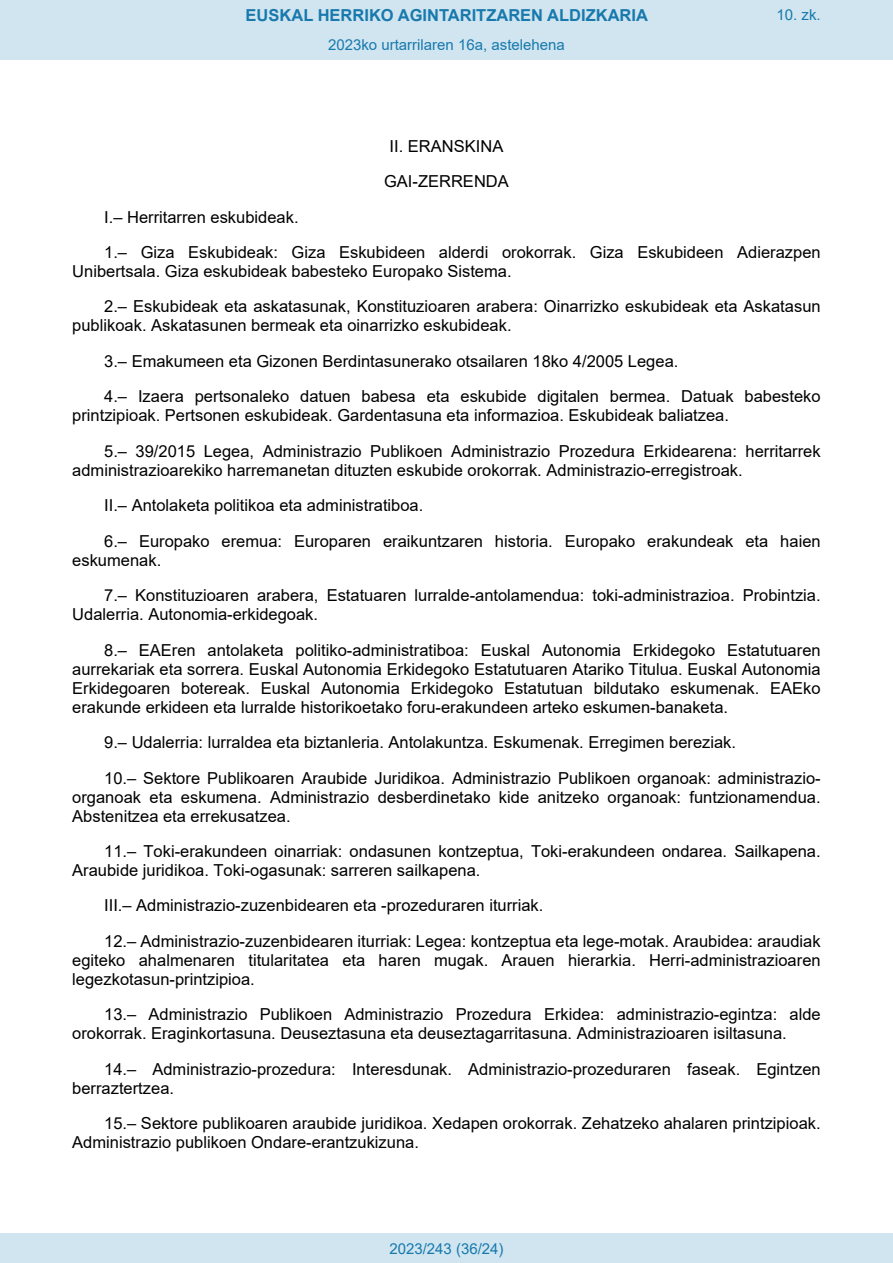
<style>
.page{position:relative;width:893px;height:1263px;background:#fff}
.page>*{position:absolute;margin:0;border:0;box-sizing:border-box;transform-origin:0 0}
.t1{font:16.5px/35.4px "Arial";color:#000}
.t2{font:700 16.5px "Arial";color:#1879ad}
.Paginacion_Centro{font:15px "Arial";color:#1879ad}
</style>
<div class="page">
<div style="left:0;top:0;width:893px;height:60px;background:#d0e5f0"></div>
<div style="left:0;top:1233px;width:893px;height:30px;background:#d0e5f0"></div>
<p class="t2" style="left:246px;top:3px;width:404px">EUSKAL HERRIKO AGINTARITZAREN ALDIZKARIA</p>
<p class="Paginacion_Centro" style="left:776px;top:5px;width:46px">10. zk.</p>
<p class="Paginacion_Centro" style="left:328px;top:35px;width:238px">2023ko urtarrilaren 16a, astelehena</p>
<p class="t1" style="left:384px;top:128px;width:126px;text-align:center">II. ERANSKINA<br>GAI-ZERRENDA</p>
<p class="t1" style="left:104px;top:199px;width:718px">I.– Herritarren eskubideak.<br>1.– Giza Eskubideak: Giza Eskubideen alderdi orokorrak. Giza Eskubideen Adierazpen</p>
<p class="t1" style="left:104px;top:253px;width:718px;text-indent:-32px">Unibertsala. Giza eskubideak babesteko Europako Sistema.<br>2.– Eskubideak eta askatasunak, Konstituzioaren arabera: Oinarrizko eskubideak eta Askatasun</p>
<p class="t1" style="left:104px;top:308px;width:718px;text-indent:-32px">publikoak. Askatasunen bermeak eta oinarrizko eskubideak.<br>3.– Emakumeen eta Gizonen Berdintasunerako otsailaren 18ko 4/2005 Legea.<br>4.– Izaera pertsonaleko datuen babesa eta eskubide digitalen bermea. Datuak babesteko</p>
<p class="t1" style="left:104px;top:398px;width:718px;text-indent:-32px">printzipioak. Pertsonen eskubideak. Gardentasuna eta informazioa. Eskubideak baliatzea.<br>5.– 39/2015 Legea, Administrazio Publikoen Administrazio Prozedura Erkidearena: herritarrek</p>
<p class="t1" style="left:104px;top:452px;width:718px;text-indent:-32px">administrazioarekiko harremanetan dituzten eskubide orokorrak. Administrazio-erregistroak.<br>II.– Antolaketa politikoa eta administratiboa.<br>6.– Europako eremua: Europaren eraikuntzaren historia. Europako erakundeak eta haien</p>
<p class="t1" style="left:104px;top:542px;width:718px;text-indent:-32px">eskumenak.<br>7.– Konstituzioaren arabera, Estatuaren lurralde-antolamendua: toki-administrazioa. Probintzia.</p>
<p class="t1" style="left:104px;top:597px;width:718px;text-indent:-32px">Udalerria. Autonomia-erkidegoak.<br>8.– EAEren antolaketa politiko-administratiboa: Euskal Autonomia Erkidegoko Estatutuaren</p>
<p class="t1" style="left:72px;top:659px;width:750px;line-height:18.9px;text-align:justify">aurrekariak eta sorrera. Euskal Autonomia Erkidegoko Estatutuaren Atariko Titulua. Euskal Autonomia Erkidegoaren botereak. Euskal Autonomia Erkidegoko Estatutuan bildutako eskumenak. EAEko erakunde erkideen eta lurralde historikoetako foru-erakundeen arteko eskumen-banaketa.</p>
<p class="t1" style="left:104px;top:724px;width:718px">9.– Udalerria: lurraldea eta biztanleria. Antolakuntza. Eskumenak. Erregimen bereziak.<br>10.– Sektore Publikoaren Araubide Juridikoa. Administrazio Publikoen organoak: administrazio-</p>
<p class="t1" style="left:72px;top:787px;width:750px;line-height:18.9px">organoak eta eskumena. Administrazio desberdinetako kide anitzeko organoak: funtzionamendua.<br>Abstenitzea eta errekusatzea.</p>
<p class="t1" style="left:72px;top:842px;width:750px;line-height:18.9px;text-indent:32px">11.– Toki-erakundeen oinarriak: ondasunen kontzeptua, Toki-erakundeen ondarea. Sailkapena.<br>Araubide juridikoa. Toki-ogasunak: sarreren sailkapena.</p>
<p class="t1" style="left:104px;top:888px;width:718px">III.– Administrazio-zuzenbidearen eta -prozeduraren iturriak.<br>12.– Administrazio-zuzenbidearen iturriak: Legea: kontzeptua eta lege-motak. Araubidea: araudiak</p>
<p class="t1" style="left:72px;top:950px;width:750px;line-height:18.9px">egiteko ahalmenaren titularitatea eta haren mugak. Arauen hierarkia. Herri-administrazioaren legezkotasun-printzipioa.</p>
<p class="t1" style="left:72px;top:1005px;width:750px;line-height:18.9px;text-indent:32px">13.– Administrazio Publikoen Administrazio Prozedura Erkidea: administrazio-egintza: alde orokorrak. Eraginkortasuna. Deuseztasuna eta deuseztagarritasuna. Administrazioaren isiltasuna.</p>
<p class="t1" style="left:72px;top:1059px;width:750px;line-height:18.9px;text-indent:32px">14.– Administrazio-prozedura: Interesdunak. Administrazio-prozeduraren faseak. Egintzen berraztertzea.</p>
<p class="t1" style="left:72px;top:1114px;width:750px;line-height:18.9px;text-indent:32px">15.– Sektore publikoaren araubide juridikoa. Xedapen orokorrak. Zehatzeko ahalaren printzipioak.<br>Administrazio publikoen Ondare-erantzukizuna.</p>
<p class="Paginacion_Centro" style="left:389px;top:1238px;width:116px">2023/243 (36/24)</p>
</div>
